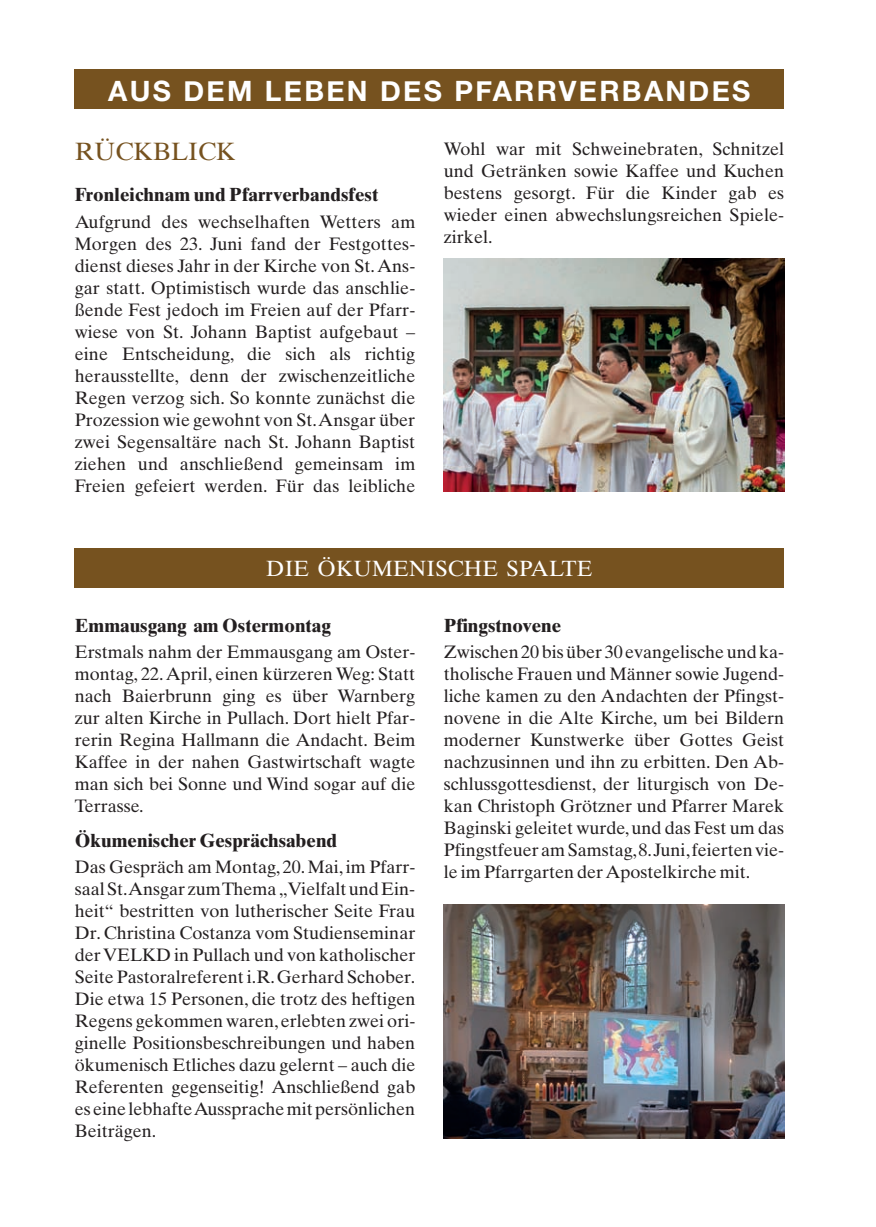
<style>
.page{position:relative;width:876px;height:1227px;background:#fff}
.page>*{position:absolute;margin:0;border:0;box-sizing:border-box;transform-origin:0 0}
.t1{font:700 28px "Helvetica Neue";letter-spacing:.085em;color:#fff}
.t2{font:25px "Times Ten";letter-spacing:.005em;color:#76521f}
.t3{font:22px "Times Ten";letter-spacing:.01em;color:#fff}
.t4{font:700 19px "Times Ten";color:#231f20}
.t5{font:18px/22px "Times Ten";color:#231f20;text-align:justify}
</style>
<div class="page">
<div style="left:75px;top:69px;width:708px;height:40px;background:#76521f"></div>
<img style="left:443px;top:258px;width:340px;height:233px">
<div style="left:75px;top:548px;width:708px;height:40px;background:#76521f"></div>
<img style="left:443px;top:904px;width:340px;height:234px">
<h1 class="t1" style="left:108px;top:74px;width:643px">AUS DEM LEBEN DES PFARRVERBANDES</h1>
<h2 class="t2" style="left:75px;top:142px;width:162px">RÜCKBLICK</h2>
<p class="t4" style="left:75px;top:188px;width:305px">Fronleichnam und Pfarrverbandsfest</p>
<p class="t5" style="left:75px;top:212px;width:342px">Aufgrund des wechselhaften Wetters am Morgen des 23. Juni fand der Festgottes&shy;dienst dieses Jahr in der Kirche von St. Ans&shy;gar statt. Optimistisch wurde das anschlie&shy;ßende Fest jedoch im Freien auf der Pfarr&shy;wiese von St. Johann Baptist aufgebaut – eine Entscheidung, die sich als richtig herausstellte, denn der zwischenzeitliche Regen verzog sich. So konnte zunächst die Prozession wie gewohnt von St. Ansgar über zwei Segensaltäre nach St. Johann Baptist ziehen und anschließend gemeinsam im Freien gefeiert werden. Für das leibliche</p>
<p class="t5" style="left:443px;top:140px;width:342px">Wohl war mit Schweinebraten, Schnitzel und Getränken sowie Kaffee und Kuchen bestens gesorgt. Für die Kinder gab es wieder einen abwechslungsreichen Spiele&shy;zirkel.</p>
<p class="t3" style="left:266px;top:560px;width:328px">DIE ÖKUMENISCHE SPALTE</p>
<p class="t4" style="left:75px;top:618px;width:257px">Emmausgang am Ostermontag</p>
<p class="t5" style="left:75px;top:643px;width:342px">Erstmals nahm der Emmausgang am Oster&shy;montag, 22. April, einen kürzeren Weg: Statt nach Baierbrunn ging es über Warnberg zur alten Kirche in Pullach. Dort hielt Pfar - rerin Regina Hallmann die Andacht. Beim Kaffee in der nahen Gastwirtschaft wagte man sich bei Sonne und Wind sogar auf die Terrasse.</p>
<p class="t4" style="left:75px;top:833px;width:264px">Ökumenischer Gesprächsabend</p>
<p class="t5" style="left:75px;top:858px;width:342px">Das Gespräch am Montag, 20. Mai, im Pfarr&shy;saal St. Ansgar zum Thema „Vielfalt und Ein&shy;heit“ bestritten von lutherischer Seite Frau Dr. Christina Costanza vom Studienseminar der VELKD in Pullach und von katholischer Seite Pastoralreferent i.R. Gerhard Schober.<br>Die etwa 15 Personen, die trotz des heftigen Regens gekommen waren, erlebten zwei ori&shy;ginelle Positionsbeschreibungen und haben ökumenisch Etliches dazu gelernt – auch die Referenten gegenseitig! Anschließend gab es eine lebhafte Aussprache mit persönlichen Beiträgen.</p>
<p class="t4" style="left:443px;top:618px;width:119px">Pfingstnovene</p>
<p class="t5" style="left:443px;top:643px;width:342px">Zwischen 20 bis über 30 evangelische und ka&shy;tholische Frauen und Männer sowie Jugend&shy;liche kamen zu den Andachten der Pfingst&shy;novene in die Alte Kirche, um bei Bildern moderner Kunstwerke über Gottes Geist nachzusinnen und ihn zu erbitten. Den Ab&shy;schlussgottesdienst, der liturgisch von De&shy;kan Christoph Grötzner und Pfarrer Marek Baginski geleitet wurde, und das Fest um das Pfingstfeuer am Samstag, 8. Juni, feierten vie&shy;le im Pfarrgarten der Apostelkirche mit.</p>
</div>
